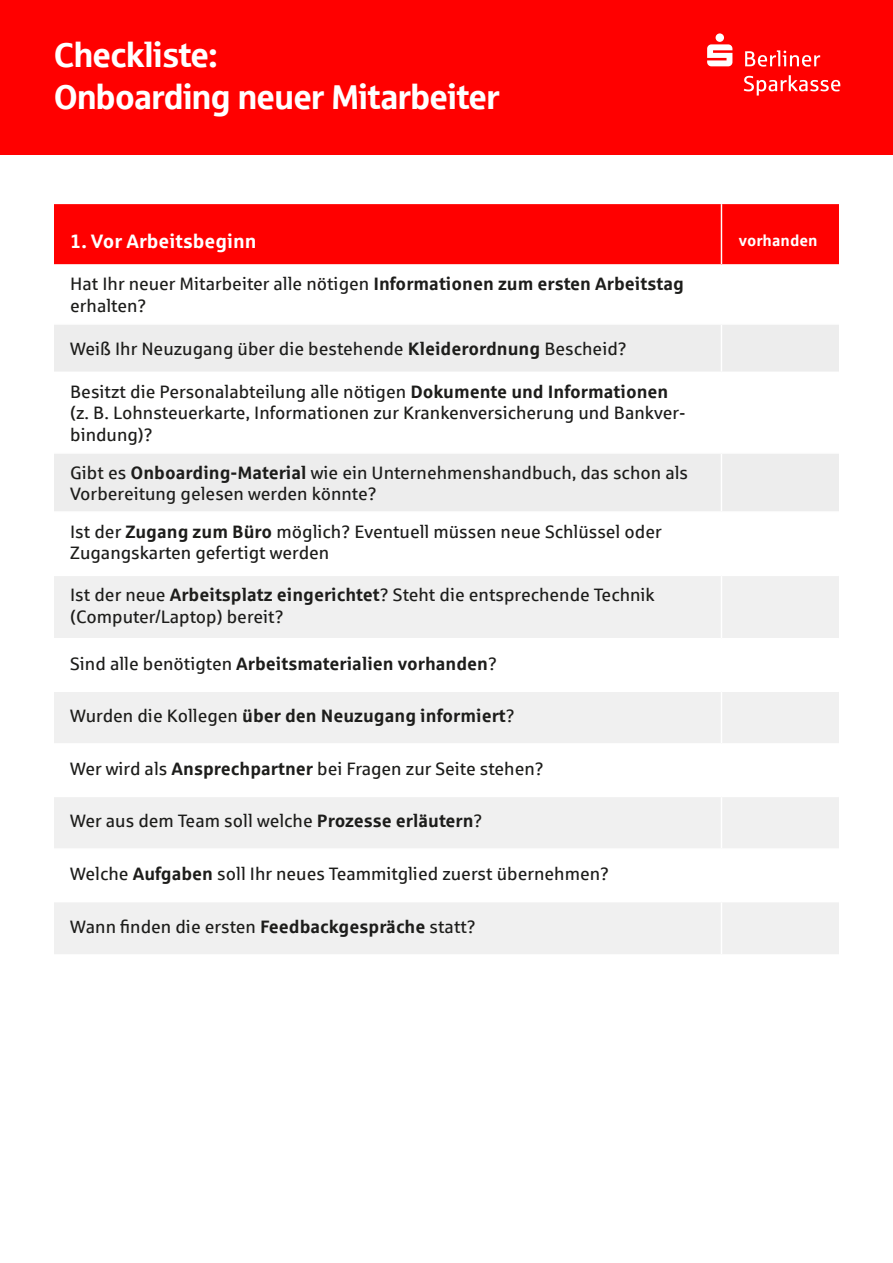
<style>
.page{position:relative;width:893px;height:1263px;background:#fff}
.page>*{position:absolute;margin:0;border:0;box-sizing:border-box;transform-origin:0 0}
.t1{font:34.5px/42px "Sparkasse Head";color:#fff}
.t2{font:700 19.5px "Sparkasse Rg";color:#fff}
.t3{font:18px/21.6px "Sparkasse Rg";color:#1d1d1b}
.t4{font:700 18px "Sparkasse Rg";color:#1d1d1b}
.t5{font:700 15.75px "Sparkasse Rg";color:#fff}
.s1{font-weight:700}
.s2{font-weight:400}
</style>
<div class="page">
<div style="left:54px;top:204px;width:785px;height:60px;background:#f00"></div>
<svg style="left:54px;top:325px;width:785px;height:186px;fill:#ededed"></svg>
<svg style="left:54px;top:576px;width:785px;height:378px;fill:#f0f0f0"></svg>
<hr style="left:721px;top:204px;width:1px;height:60px;background:#fff">
<hr style="left:721px;top:325px;width:1px;height:47px;background:#fff">
<hr style="left:54px;top:372px;width:667px;height:1px;background:#fff">
<hr style="left:721px;top:372px;width:118px;height:1px;background:#fff">
<hr style="left:721px;top:373px;width:1px;height:79px;background:#fff">
<hr style="left:54px;top:452px;width:667px;height:2px;background:#fff">
<hr style="left:721px;top:452px;width:118px;height:2px;background:#fff">
<hr style="left:721px;top:454px;width:1px;height:57px;background:#fff">
<hr style="left:721px;top:576px;width:1px;height:62px;background:#fff">
<hr style="left:54px;top:638px;width:667px;height:1px;background:#fff">
<hr style="left:721px;top:638px;width:118px;height:1px;background:#fff">
<hr style="left:721px;top:639px;width:1px;height:51px;background:#fff">
<hr style="left:54px;top:690px;width:667px;height:2px;background:#fff">
<hr style="left:721px;top:690px;width:118px;height:2px;background:#fff">
<hr style="left:721px;top:692px;width:1px;height:51px;background:#fff">
<hr style="left:54px;top:743px;width:667px;height:2px;background:#fff">
<hr style="left:721px;top:743px;width:118px;height:2px;background:#fff">
<hr style="left:721px;top:745px;width:1px;height:51px;background:#fff">
<hr style="left:54px;top:796px;width:667px;height:1px;background:#fff">
<hr style="left:721px;top:796px;width:118px;height:1px;background:#fff">
<hr style="left:721px;top:797px;width:1px;height:51px;background:#fff">
<hr style="left:54px;top:848px;width:667px;height:2px;background:#fff">
<hr style="left:721px;top:848px;width:118px;height:2px;background:#fff">
<hr style="left:721px;top:850px;width:1px;height:51px;background:#fff">
<hr style="left:54px;top:901px;width:667px;height:1px;background:#fff">
<hr style="left:721px;top:901px;width:118px;height:1px;background:#fff">
<hr style="left:721px;top:902px;width:1px;height:52px;background:#fff">
<div style="left:0;top:0;width:893px;height:154px;background:#f00"></div>
<svg style="left:707px;top:33px;width:25px;height:33px"></svg>
<svg style="left:744px;top:75px;width:96px;height:21px"></svg>
<svg style="left:745px;top:50px;width:75px;height:17px"></svg>
<h1 class="t1" style="left:54px;top:32px;width:447px">Checkliste:<br>Onboarding neuer Mitarbeiter</h1>
<p class="t2" style="left:70px;top:228px;width:188px">1. Vor Arbeitsbeginn</p>
<p class="t5" style="left:739px;top:230px;width:80px">vorhanden</p>
<p class="t3" style="left:70px;top:273px;width:615px">Hat Ihr neuer Mitarbeiter alle nötigen <span class="s1">Informationen zum ersten Arbeitstag </span>erhalten?</p>
<p class="t3" style="left:70px;top:337px;width:558px">Weiß Ihr Neuzugang über die bestehende <span class="s1">Kleiderordnung</span> Bescheid?</p>
<p class="t3" style="left:70px;top:380px;width:617px">Besitzt die Personalabteilung alle nötigen <span class="s1">Dokumente und Informationen </span>(z. B. Lohnsteuerkarte, Informationen zur Krankenversicherung und Bankver&shy;bindung)?</p>
<p class="t3" style="left:70px;top:461px;width:619px">Gibt es <span class="s1">Onboarding-Material</span> wie ein Unternehmenshandbuch, das schon als<br>Vorbereitung gelesen werden könnte?</p>
<p class="t3" style="left:70px;top:520px;width:593px">Ist der <span class="s1">Zugang zum Büro</span> möglich? Eventuell müssen neue Schlüssel oder<br>Zugangskarten gefertigt werden</p>
<p class="t3" style="left:70px;top:583px;width:586px">Ist der neue <span class="s1">Arbeitsplatz eingerichtet</span>? Steht die entsprechende Technik (Computer/Laptop) bereit?</p>
<p class="t4" style="left:70px;top:652px;width:428px"><span class="s2">Sind alle benötigten</span> Arbeitsmaterialien vorhanden<span class="s2">?</span></p>
<p class="t4" style="left:70px;top:704px;width:446px"><span class="s2">Wurden die Kollegen</span> über den Neuzugang informiert<span class="s2">?</span></p>
<p class="t3" style="left:70px;top:757px;width:475px">Wer wird als <span class="s1">Ansprechpartner</span> bei Fragen zur Seite stehen?</p>
<p class="t3" style="left:70px;top:810px;width:414px">Wer aus dem Team soll welche <span class="s1">Prozesse erläutern</span>?</p>
<p class="t3" style="left:70px;top:862px;width:540px">Welche <span class="s1">Aufgaben</span> soll Ihr neues Teammitglied zuerst übernehmen?</p>
<p class="t3" style="left:70px;top:915px;width:407px">Wann finden die ersten <span class="s1">Feedbackgespräche</span> statt?</p>
</div>
